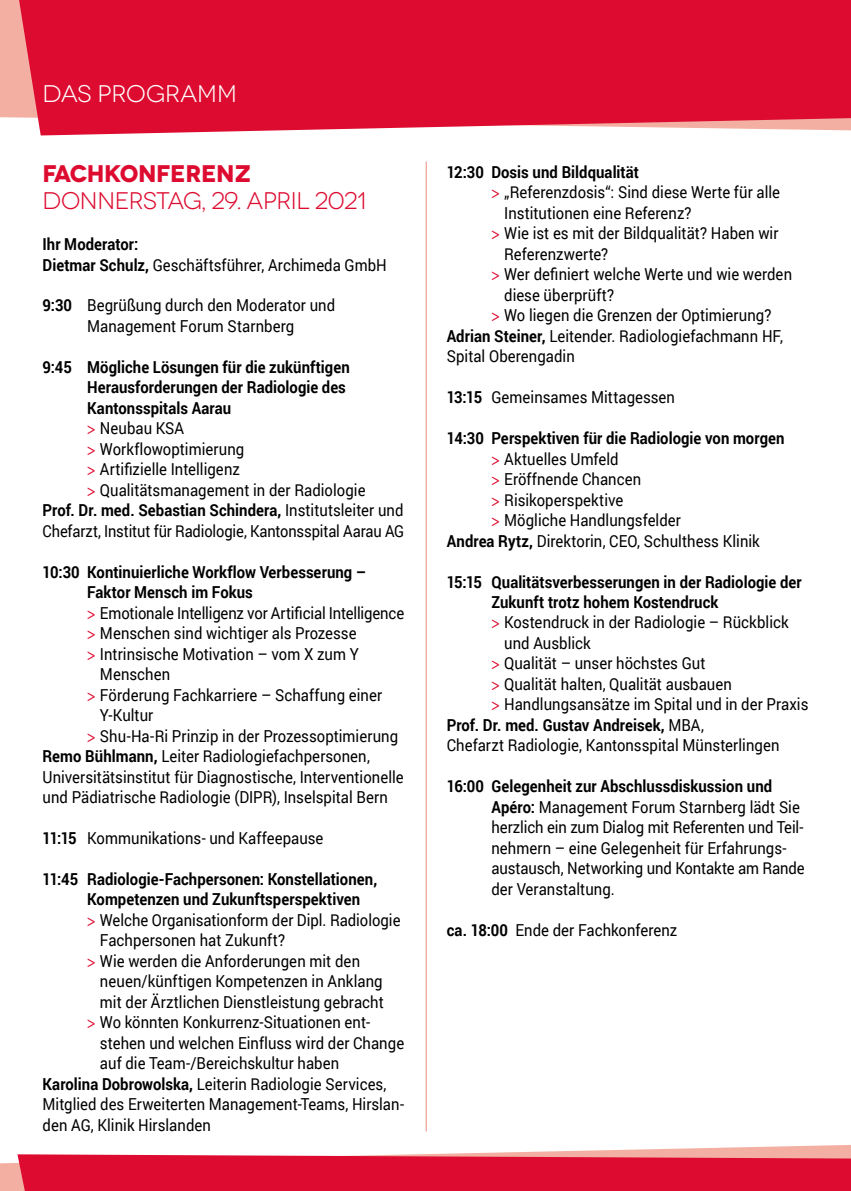
<style>
.page{position:relative;width:851px;height:1191px;background:#fff}
.page>*{position:absolute;margin:0;border:0;box-sizing:border-box;transform-origin:0 0}
.t1{font:24px "Novecentowide";letter-spacing:-.015em;color:#dd0b2f}
.t2{font:700 24px "Novecentowide";letter-spacing:-.015em;color:#dd0b2f}
.t3{font:24px "Novecentowide";color:#fff}
.t4{font:16.5px/20.5px "Roboto";color:#000;scale:.9 1}
.t5{font:700 16.5px "Roboto";letter-spacing:.005em;color:#000;scale:.9 1}
.t6{font:16.5px "Roboto";color:#000;scale:.89 1}
.s1{font-weight:700}
.s2{font-family:"Univers";font-stretch:condensed;color:#dd0b2f}
.s3{font-weight:400}
</style>
<div class="page">
<div style="left:0;top:0;width:19px;height:118px;background:#f3afa2"></div>
<svg style="left:19px;top:0;width:831px;height:135px;background:#df1a3b"></svg>
<svg style="left:0;top:1145px;width:850px;height:46px"></svg>
<hr style="left:425px;top:162px;width:2px;height:969px;background:#ef998b">
<h1 class="t3" style="left:43px;top:80px;width:196px">DAS PROGRAMM</h1>
<h1 class="t2" style="left:43px;top:159px;width:210px">FACHKONFERENZ</h1>
<h1 class="t1" style="left:43px;top:187px;width:325px">DONNERSTAG, 29. APRIL 2021</h1>
<p class="t4" style="left:43px;top:233px;width:384px"><span class="s1">Ihr Moderator:<br>Dietmar Schulz,</span> Geschäftsführer, Archimeda GmbH</p>
<p class="t4" style="left:43px;top:295px;width:326px;text-align:center"><span class="s1">9:30</span> Begrüßung durch den Moderator und<br>Management Forum Starnberg</p>
<p class="t5" style="left:43px;top:355px;width:343px">9:45 Mögliche Lösungen für die zukünftigen</p>
<p class="t5" style="left:87px;top:376px;width:289px">Herausforderungen der Radiologie des</p>
<p class="t5" style="left:87px;top:396px;width:161px">Kantonsspitals Aarau</p>
<p class="t4" style="left:87px;top:417px;width:109px"><span class="s2">&gt;</span> Neubau KSA</p>
<p class="t4" style="left:87px;top:438px;width:176px"><span class="s2">&gt;</span> Workflowoptimierung</p>
<p class="t4" style="left:87px;top:458px;width:171px"><span class="s2">&gt;</span> Artifizielle Intelligenz</p>
<p class="t4" style="left:87px;top:479px;width:311px"><span class="s2">&gt;</span> Qualitätsmanagement in der Radiologie</p>
<p class="t5" style="left:43px;top:499px;width:402px">Prof. Dr. med. Sebastian Schindera, <span class="s3">Institutsleiter und</span></p>
<p class="t6" style="left:43px;top:519px;width:408px">Chefarzt, Institut für Radiologie, Kantonsspital Aarau AG</p>
<p class="t5" style="left:43px;top:560px;width:361px">10:30 Kontinuierliche Workflow Verbesserung –</p>
<p class="t5" style="left:87px;top:580px;width:185px">Faktor Mensch im Fokus</p>
<p class="t4" style="left:87px;top:602px;width:353px"><span class="s2">&gt;</span> Emotionale Intelligenz vor Artificial Intelligence</p>
<p class="t4" style="left:87px;top:622px;width:301px"><span class="s2">&gt;</span> Menschen sind wichtiger als Prozesse</p>
<p class="t4" style="left:87px;top:643px;width:303px"><span class="s2">&gt;</span> Intrinsische Motivation – vom X zum Y</p>
<p class="t4" style="left:100px;top:663px;width:80px">Menschen</p>
<p class="t4" style="left:87px;top:684px;width:329px"><span class="s2">&gt;</span> Förderung Fachkarriere – Schaffung einer</p>
<p class="t4" style="left:100px;top:704px;width:61px">Y-Kultur</p>
<p class="t4" style="left:87px;top:725px;width:347px"><span class="s2">&gt;</span> Shu-Ha-Ri Prinzip in der Prozessoptimierung</p>
<p class="t4" style="left:43px;top:745px;width:365px"><span class="s1">Remo Bühlmann,</span> Leiter Radiologiefachpersonen,</p>
<p class="t4" style="left:43px;top:766px;width:403px">Universitätsinstitut für Diagnostische, Interventionelle</p>
<p class="t4" style="left:43px;top:786px;width:385px">und Pädiatrische Radiologie (DIPR), Inselspital Bern</p>
<p class="t4" style="left:43px;top:827px;width:313px"><span class="s1">11:15</span> Kommunikations- und Kaffeepause</p>
<p class="t5" style="left:43px;top:867px;width:373px">11:45 Radiologie-Fachpersonen: Konstellationen,</p>
<p class="t5" style="left:87px;top:888px;width:305px">Kompetenzen und Zukunftsperspektiven</p>
<p class="t4" style="left:87px;top:909px;width:349px"><span class="s2">&gt;</span> Welche Organisationform der Dipl. Radiologie</p>
<p class="t4" style="left:100px;top:929px;width:207px">Fachpersonen hat Zukunft?</p>
<p class="t4" style="left:87px;top:950px;width:304px"><span class="s2">&gt;</span> Wie werden die Anforderungen mit den</p>
<p class="t4" style="left:100px;top:970px;width:315px">neuen/künftigen Kompetenzen in Anklang</p>
<p class="t4" style="left:100px;top:991px;width:317px">mit der Ärztlichen Dienstleistung gebracht</p>
<p class="t4" style="left:87px;top:1011px;width:316px"><span class="s2">&gt;</span> Wo könnten Konkurrenz-Situationen ent-</p>
<p class="t4" style="left:100px;top:1032px;width:339px">stehen und welchen Einfluss wird der Change</p>
<p class="t4" style="left:100px;top:1052px;width:267px">auf die Team-/Bereichskultur haben</p>
<p class="t4" style="left:43px;top:1073px;width:383px"><span class="s1">Karolina Dobrowolska,</span> Leiterin Radiologie Services,</p>
<p class="t4" style="left:43px;top:1093px;width:403px">Mitglied des Erweiterten Management-Teams, Hirslan-</p>
<p class="t4" style="left:43px;top:1114px;width:189px">den AG, Klinik Hirslanden</p>
<p class="t5" style="left:446px;top:160px;width:215px">12:30 Dosis und Bildqualität</p>
<p class="t4" style="left:491px;top:182px;width:322px"><span class="s2">&gt;</span> „Referenzdosis“: Sind diese Werte für alle</p>
<p class="t4" style="left:504px;top:202px;width:210px">Institutionen eine Referenz?</p>
<p class="t4" style="left:491px;top:222px;width:320px"><span class="s2">&gt;</span> Wie ist es mit der Bildqualität? Haben wir</p>
<p class="t4" style="left:504px;top:243px;width:117px">Referenzwerte?</p>
<p class="t4" style="left:491px;top:263px;width:335px"><span class="s2">&gt;</span> Wer definiert welche Werte und wie werden</p>
<p class="t4" style="left:504px;top:284px;width:124px">diese überprüft?</p>
<p class="t4" style="left:491px;top:304px;width:312px"><span class="s2">&gt;</span> Wo liegen die Grenzen der Optimierung?</p>
<p class="t4" style="left:446px;top:325px;width:375px"><span class="s1">Adrian Steiner,</span> Leitender. Radiologiefachmann HF,</p>
<p class="t4" style="left:446px;top:345px;width:144px">Spital Oberengadin</p>
<p class="t4" style="left:446px;top:386px;width:255px"><span class="s1">13:15</span> Gemeinsames Mittagessen</p>
<p class="t5" style="left:446px;top:426px;width:377px">14:30 Perspektiven für die Radiologie von morgen</p>
<p class="t4" style="left:491px;top:448px;width:143px"><span class="s2">&gt;</span> Aktuelles Umfeld</p>
<p class="t4" style="left:491px;top:468px;width:168px"><span class="s2">&gt;</span> Eröffnende Chancen</p>
<p class="t4" style="left:491px;top:489px;width:148px"><span class="s2">&gt;</span> Risikoperspektive</p>
<p class="t4" style="left:491px;top:509px;width:212px"><span class="s2">&gt;</span> Mögliche Handlungsfelder</p>
<p class="t4" style="left:446px;top:530px;width:349px"><span class="s1">Andrea Rytz,</span> Direktorin, CEO, Schulthess Klinik</p>
<p class="t5" style="left:446px;top:570px;width:396px">15:15 Qualitätsverbesserungen in der Radiologie der</p>
<p class="t5" style="left:491px;top:590px;width:254px">Zukunft trotz hohem Kostendruck</p>
<p class="t4" style="left:491px;top:611px;width:332px"><span class="s2">&gt;</span> Kostendruck in der Radiologie – Rückblick</p>
<p class="t4" style="left:504px;top:632px;width:98px">und Ausblick</p>
<p class="t4" style="left:491px;top:652px;width:239px"><span class="s2">&gt;</span> Qualität – unser höchstes Gut</p>
<p class="t4" style="left:491px;top:673px;width:268px"><span class="s2">&gt;</span> Qualität halten, Qualität ausbauen</p>
<p class="t4" style="left:491px;top:693px;width:353px"><span class="s2">&gt;</span> Handlungsansätze im Spital und in der Praxis</p>
<p class="t5" style="left:446px;top:713px;width:287px">Prof. Dr. med. Gustav Andreisek, <span class="s3">MBA,</span></p>
<p class="t4" style="left:446px;top:734px;width:371px">Chefarzt Radiologie, Kantonsspital Münsterlingen</p>
<p class="t4" style="left:491px;top:775px;width:349px;text-indent:-45px"><span class="s1">16:00 Gelegenheit zur Abschlussdiskussion und Apéro:</span> Management Forum Starnberg lädt Sie herzlich ein zum Dialog mit Referenten und Teil&shy;nehmern – eine Gelegenheit für Erfahrungs&shy;austausch, Networking und Kontakte am Rande der Veranstaltung.</p>
<p class="t4" style="left:446px;top:919px;width:258px"><span class="s1">ca. 18:00</span> Ende der Fachkonferenz</p>
</div>
